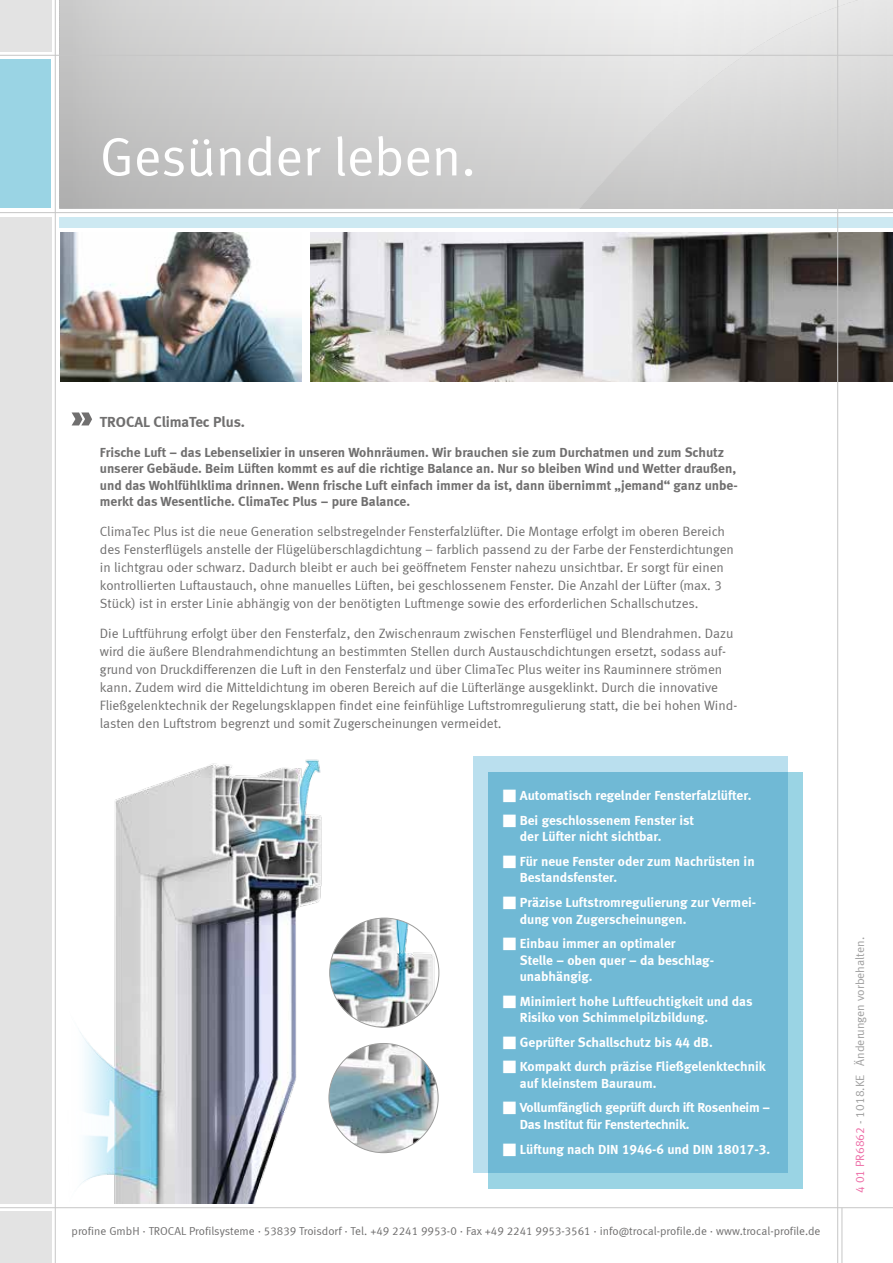
<style>
.page{position:relative;width:893px;height:1263px;background:#fff}
.page>*{position:absolute;margin:0;border:0;box-sizing:border-box;transform-origin:0 0}
.t1{font:54px "Meta Normal LF";color:#fff}
.t2{font:15px "Meta Bold LF";letter-spacing:-.005em;color:#706f6f}
.t3{font:13.5px/18px "Meta Normal LF";letter-spacing:-.005em;color:#706f6f}
.t4{font:13.5px/16.2px "Meta Bold LF";color:#fff}
.t5{font:13.5px/16.5px "Meta Bold LF";color:#706f6f}
.t6{font:13.5px/16.2px "Meta Bold LF";letter-spacing:-.02em;color:#fff}
.t7{font:12px "Meta Normal LF";color:#9f9f9f}
.t8{font:11.55px "Meta Normal LF";color:#706f6f}
.s1{color:#ed6ea7}
</style>
<div class="page">
<hr style="left:60px;top:208px;width:833px;height:1px;background:#9f9f9e">
<svg style="left:60px;top:0;width:833px;height:208px;background:#d3d3d3"></svg>
<hr style="left:0;top:55px;width:893px;height:1px;background:#c6c6c6">
<img style="left:310px;top:233px;width:583px;height:149px">
<div style="left:60px;top:217px;width:833px;height:10px;background:#cde9f2"></div>
<hr style="left:842px;top:1208px;width:1px;height:55px;background:#c6c6c6">
<hr style="left:55px;top:0;width:1px;height:1263px;background:#c6c6c6">
<hr style="left:0;top:1207px;width:893px;height:1px;background:#c6c6c6">
<div style="left:0;top:217px;width:51px;height:986px;background:#e3e3e3"></div>
<div style="left:0;top:1212px;width:51px;height:51px;background:#e3e3e3"></div>
<div style="left:0;top:0;width:51px;height:51px;background:#e3e3e3"></div>
<hr style="left:0;top:212px;width:893px;height:1px;background:#c6c6c6">
<div style="left:0;top:60px;width:51px;height:148px;background:#9ad4e4"></div>
<hr style="left:837px;top:0;width:1px;height:1263px;background:#c6c6c6">
<img style="left:61px;top:233px;width:241px;height:149px">
<img style="left:79px;top:759px;width:311px;height:444px">
<img style="left:329px;top:1043px;width:109px;height:110px;border-radius:55px">
<img style="left:330px;top:918px;width:109px;height:109px;border-radius:55px">
<svg style="left:72px;top:412px;width:20px;height:13px"></svg>
<div style="left:473px;top:756px;width:315px;height:416px;background:#badfee"></div>
<svg style="left:488px;top:772px;width:315px;height:417px;background:#73bbd6"></svg>
<h1 class="t1" style="left:100px;top:125px;width:378px">Gesünder leben.</h1>
<p class="t2" style="left:100px;top:413px;width:147px">TROCAL ClimaTec Plus.</p>
<p class="t5" style="left:100px;top:444px;width:639px">Frische Luft – das Lebenselixier in unseren Wohnräumen. Wir brauchen sie zum Durchatmen und zum Schutz unserer Gebäude. Beim Lüften kommt es auf die richtige Balance an. Nur so bleiben Wind und Wetter draußen, und das Wohlfühlklima drinnen. Wenn frische Luft einfach immer da ist, dann übernimmt „jemand“ ganz unbe&shy;merkt das Wesentliche. ClimaTec Plus – pure Balance.</p>
<p class="t3" style="left:100px;top:522px;width:635px">ClimaTec Plus ist die neue Generation selbstregelnder Fensterfalzlüfter. Die Montage erfolgt im oberen Bereich des Fensterflügels anstelle der Flügelüberschlagdichtung – farblich passend zu der Farbe der Fensterdichtungen in lichtgrau oder schwarz. Dadurch bleibt er auch bei geöffnetem Fenster nahezu unsichtbar. Er sorgt für einen kontrollierten Luftaustauch, ohne manuelles Lüften, bei geschlossenem Fenster. Die Anzahl der Lüfter (max. 3<br>Stück) ist in erster Linie abhängig von der benötigten Luftmenge sowie des erforderlichen Schallschutzes.</p>
<p class="t3" style="left:100px;top:624px;width:639px">Die Luftführung erfolgt über den Fensterfalz, den Zwischenraum zwischen Fensterflügel und Blendrahmen. Dazu wird die äußere Blendrahmendichtung an bestimmten Stellen durch Austauschdichtungen ersetzt, sodass auf&shy;grund von Druckdifferenzen die Luft in den Fensterfalz und über ClimaTec Plus weiter ins Rauminnere strömen kann. Zudem wird die Mitteldichtung im oberen Bereich auf die Lüfterlänge ausgeklinkt. Durch die innovative Fließgelenktechnik der Regelungsklappen findet eine feinfühlige Luftstromregulierung statt, die bei hohen Wind&shy;lasten den Luftstrom begrenzt und somit Zugerscheinungen vermeidet.</p>
<p class="t4" style="left:503px;top:787px;width:250px">■ Automatisch regelnder Fensterfalzlüfter.</p>
<p class="t4" style="left:520px;top:812px;width:176px;text-indent:-17px">■ Bei geschlossenem Fenster ist der Lüfter nicht sichtbar.</p>
<p class="t4" style="left:520px;top:853px;width:236px;text-indent:-17px">■ Für neue Fenster oder zum Nachrüsten in<br>Bestandsfenster.</p>
<p class="t4" style="left:520px;top:894px;width:238px;text-indent:-17px">■ Präzise Luftstromregulierung zur Vermei&shy;dung von Zugerscheinungen.</p>
<p class="t4" style="left:520px;top:935px;width:196px;text-indent:-17px">■ Einbau immer an optimaler<br>Stelle – oben quer – da beschlag&shy;unabhängig.</p>
<p class="t4" style="left:520px;top:993px;width:234px;text-indent:-17px">■ Minimiert hohe Luftfeuchtigkeit und das<br>Risiko von Schimmelpilzbildung.</p>
<p class="t4" style="left:503px;top:1034px;width:211px">■ Geprüfter Schallschutz bis 44 dB.</p>
<p class="t4" style="left:520px;top:1058px;width:247px;text-indent:-17px">■ Kompakt durch präzise Fließgelenktechnik auf kleinstem Bauraum.</p>
<p class="t6" style="left:520px;top:1099px;width:252px;text-indent:-17px">■ Vollumfänglich geprüft durch ift Rosenheim –<br>Das Institut für Fenstertechnik.</p>
<p class="t4" style="left:503px;top:1140px;width:269px">■ Lüftung nach DIN 1946-6 und DIN 18017-3.</p>
<p class="t8" style="left:72px;top:1225px;width:750px">profine GmbH · TROCAL Profilsysteme · 53839 Troisdorf · Tel. +49 2241 9953-0 · Fax +49 2241 9953-3561 · info@trocal-profile.de · www.trocal-profile.de</p>
<p class="t7" style="left:853px;top:1193px;width:258px;rotate:-90deg"><span class="s1">4 01 PR6862</span> - 1018.KE Änderungen vorbehalten.</p>
</div>
